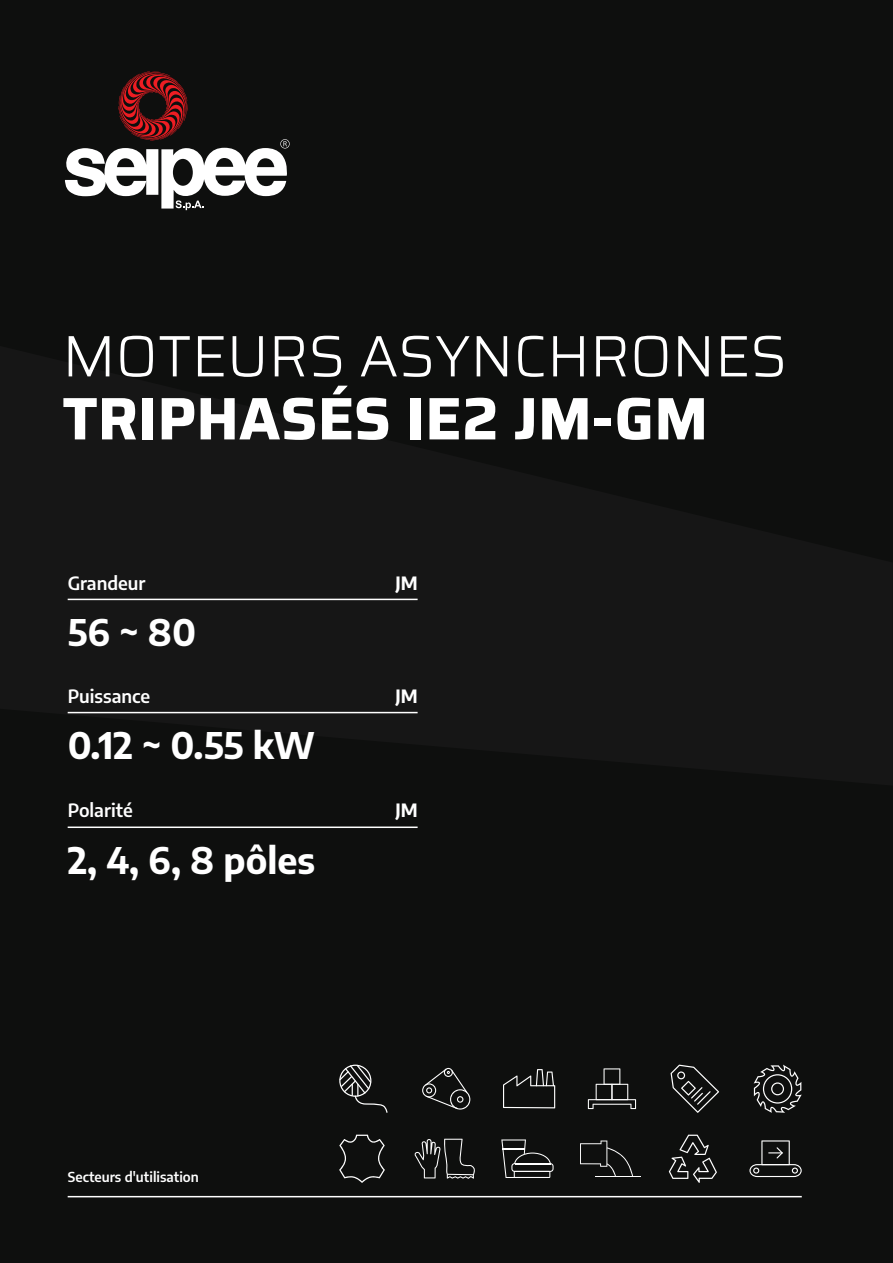
<style>
.page{position:relative;width:893px;height:1263px;background:#0e0f0e}
.page>*{position:absolute;margin:0;border:0;box-sizing:border-box;transform-origin:0 0}
.t1{font:700 60px "Saira";color:#fff}
.t2{font:300 58.5px "Saira";color:#fff}
.t3{font:700 36px "Encode Sans";color:#fff}
.t4{font:600 18px "Encode Sans";color:#fff}
.t5{font:700 18px "Encode Sans";color:#fff}
.t6{font:600 13.5px "Encode Sans";color:#fff}
</style>
<div class="page">
<hr style="left:68px;top:599px;width:350px;height:1px;background:#fff">
<hr style="left:68px;top:712px;width:350px;height:1px;background:#fff">
<hr style="left:68px;top:826px;width:350px;height:2px;background:#fff">
<hr style="left:68px;top:1196px;width:734px;height:1px;background:#fff">
<svg style="left:339px;top:1065px;width:48px;height:48px"></svg>
<svg style="left:422px;top:1068px;width:48px;height:41px"></svg>
<svg style="left:503px;top:1069px;width:52px;height:39px"></svg>
<svg style="left:588px;top:1068px;width:48px;height:41px"></svg>
<svg style="left:671px;top:1064px;width:48px;height:49px"></svg>
<svg style="left:754px;top:1065px;width:48px;height:48px"></svg>
<svg style="left:339px;top:1135px;width:46px;height:48px"></svg>
<svg style="left:414px;top:1139px;width:61px;height:40px"></svg>
<svg style="left:501px;top:1139px;width:53px;height:39px"></svg>
<hr style="left:595px;top:1176px;width:45px;height:1px;background:#fff">
<svg style="left:580px;top:1140px;width:53px;height:36px"></svg>
<svg style="left:669px;top:1135px;width:48px;height:48px"></svg>
<svg style="left:749px;top:1140px;width:53px;height:37px"></svg>
<svg style="left:64px;top:71px;width:226px;height:139px"></svg>
<h2 class="t2" style="left:62px;top:312px;width:726px">MOTEURS ASYNCHRONES</h2>
<h1 class="t1" style="left:62px;top:372px;width:647px">TRIPHASÉS IE2 JM-GM</h1>
<p class="t4" style="left:68px;top:570px;width:79px">Grandeur</p>
<p class="t3" style="left:68px;top:605px;width:130px">56 ~ 80</p>
<p class="t4" style="left:68px;top:683px;width:84px">Puissance</p>
<p class="t3" style="left:68px;top:719px;width:249px">0.12 ~ 0.55 kW</p>
<p class="t4" style="left:68px;top:798px;width:67px">Polarité</p>
<p class="t3" style="left:68px;top:833px;width:249px">2, 4, 6, 8 pôles</p>
<p class="t5" style="left:395px;top:569px;width:24px">JM</p>
<p class="t5" style="left:395px;top:682px;width:24px">JM</p>
<p class="t5" style="left:395px;top:797px;width:24px">JM</p>
<p class="t6" style="left:68px;top:1167px;width:133px">Secteurs d'utilisation</p>
</div>
